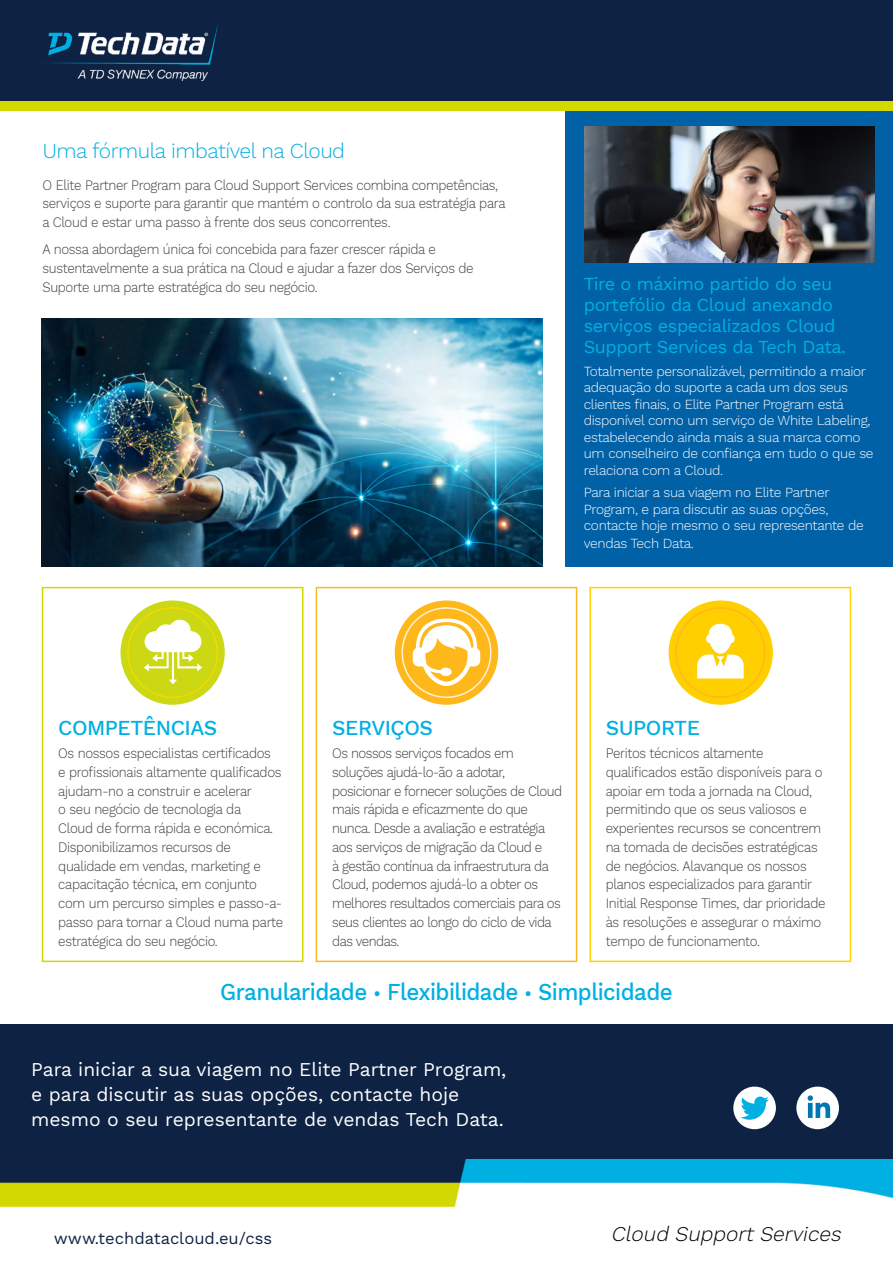
<style>
.page{position:relative;width:893px;height:1263px;background:#fff}
.page>*{position:absolute;margin:0;border:0;box-sizing:border-box;transform-origin:0 0}
.t1{font:500 23.85px "Work Sans";letter-spacing:-.025em;color:#00b0e3;scale:.93 1}
.t2{font:500 21px "Work Sans";letter-spacing:-.025em;color:#00b0e3}
.t3{font:300 21px "Work Sans";letter-spacing:-.025em;color:#00b0e3}
.t4{font:italic 300 20.85px "Work Sans";color:#000}
.t5{font:19.2px/24.8px "Work Sans";color:#fff}
.t6{font:18px/21px "Work Sans";letter-spacing:-.025em;color:#00b0e3}
.t7{font:16.5px "Work Sans";color:#0f2243}
.t8{font:300 14.25px/18.8px "Work Sans";letter-spacing:-.025em;color:#3b3c43;scale:.93 1}
.t9{font:300 13.65px/16.5px "Work Sans";letter-spacing:-.025em;color:#fff}
.s1{font-size:18.75px}
.s2{font-size:27.9px;color:#00b0e4}
</style>
<div class="page">
<div style="left:42px;top:587px;width:261px;height:375px;border:2px solid #d3d800"></div>
<div style="left:316px;top:587px;width:261px;height:375px;border:2px solid #fab726"></div>
<div style="left:589px;top:587px;width:262px;height:375px;border:2px solid #ffd002"></div>
<div style="left:566px;top:111px;width:327px;height:456px;background:#0061a7"></div>
<div style="left:0;top:51px;width:893px;height:60px;background:#d3d800"></div>
<div style="left:0;top:0;width:893px;height:101px;background:#0e2244"></div>
<img style="left:45px;top:25px;width:173px;height:57px">
<div style="left:120px;top:600px;width:105px;height:105px;background:#ccd814;border-radius:50%"></div>
<div style="left:127px;top:607px;width:91px;height:91px;border:2px solid #eedc00;border-radius:50%"></div>
<svg style="left:144px;top:618px;width:58px;height:66px"></svg>
<div style="left:395px;top:600px;width:103px;height:105px;background:#ffb81c;border-radius:50%"></div>
<div style="left:401px;top:607px;width:90px;height:91px;border:2px solid #fff1d2;border-radius:50%"></div>
<svg style="left:413px;top:618px;width:67px;height:68px"></svg>
<div style="left:669px;top:600px;width:104px;height:105px;background:#ffcf00;border-radius:50%"></div>
<div style="left:675px;top:607px;width:90px;height:91px;border:2px solid #ffb81c;border-radius:50%"></div>
<svg style="left:697px;top:624px;width:47px;height:54px"></svg>
<div style="left:0;top:1024px;width:893px;height:147px;background:#0e2244"></div>
<div style="left:796px;top:1086px;width:43px;height:43px;background:#fff;border-radius:50%"></div>
<svg style="left:807px;top:1095px;width:23px;height:23px"></svg>
<div style="left:733px;top:1086px;width:43px;height:43px;background:#fff;border-radius:50%"></div>
<svg style="left:740px;top:1096px;width:29px;height:24px"></svg>
<img style="left:0;top:1159px;width:893px;height:49px">
<img style="left:585px;top:127px;width:289px;height:136px">
<img style="left:42px;top:319px;width:501px;height:248px">
<h2 class="t3" style="left:43px;top:139px;width:304px">Uma fórmula imbatível na Cloud</h2>
<p class="t8" style="left:43px;top:176px;width:499px">O Elite Partner Program para Cloud Support Services combina competências, serviços e suporte para garantir que mantém o controlo da sua estratégia para a Cloud e estar uma passo à frente dos seus concorrentes.</p>
<p class="t8" style="left:43px;top:241px;width:465px">A nossa abordagem única foi concebida para fazer crescer rápida e sustentavelmente a sua prática na Cloud e ajudar a fazer dos Serviços de<br>Suporte uma parte estratégica do seu negócio.</p>
<p class="t6" style="left:584px;top:274px;width:264px">Tire o máximo partido do seu portefólio da Cloud anexando serviços especializados Cloud<br>Support Services da Tech Data.</p>
<p class="t9" style="left:584px;top:363px;width:291px">Totalmente personalizável, permitindo a maior adequação do suporte a cada um dos seus clientes finais, o Elite Partner Program está disponível como um serviço de White Labeling, estabelecendo ainda mais a sua marca como um conselheiro de confiança em tudo o que se relaciona com a Cloud.</p>
<p class="t9" style="left:584px;top:485px;width:281px">Para iniciar a sua viagem no Elite Partner<br>Program, e para discutir as suas opções, contacte hoje mesmo o seu representante de</p>
<p class="t9" style="left:584px;top:536px;width:112px">vendas Tech Data.</p>
<h2 class="t2" style="left:58px;top:715px;width:160px">COMPETÊNCIAS</h2>
<p class="t8" style="left:58px;top:744px;width:243px">Os nossos especialistas certificados<br>e profissionais altamente qualificados ajudam-no a construir e acelerar<br>o seu negócio de tecnologia da<br>Cloud de forma rápida e económica.<br>Disponibilizamos recursos de qualidade em vendas, marketing e capacitação técnica, em conjunto com um percurso simples e passo-a&shy;passo para tornar a Cloud numa parte estratégica do seu negócio.</p>
<h2 class="t2" style="left:332px;top:715px;width:102px">SERVIÇOS</h2>
<p class="t8" style="left:332px;top:744px;width:249px">Os nossos serviços focados em soluções ajudá-lo-ão a adotar, posicionar e fornecer soluções de Cloud mais rápida e eficazmente do que nunca. Desde a avaliação e estratégia aos serviços de migração da Cloud e<br>à gestão contínua da infraestrutura da Cloud, podemos ajudá-lo a obter os melhores resultados comerciais para os seus clientes ao longo do ciclo de vida das vendas.</p>
<h1 class="t1" style="left:220px;top:978px;width:488px">Granularidade <span class="s1">•</span> Flexibilidade <span class="s1">•</span> Simplicidade</h1>
<h2 class="t2" style="left:606px;top:715px;width:96px">SUPORTE</h2>
<p class="t8" style="left:606px;top:744px;width:238px">Peritos técnicos altamente qualificados estão disponíveis para o apoiar em toda a jornada na Cloud, permitindo que os seus valiosos e experientes recursos se concentrem na tomada de decisões estratégicas de negócios. Alavanque os nossos planos especializados para garantir Initial Response Times, dar prioridade às resoluções e assegurar o máximo tempo de funcionamento.</p>
<h3 class="t5" style="left:31px;top:1058px;width:477px">Para iniciar a sua viagem no Elite Partner Program, e para discutir as suas opções, contacte hoje mesmo o seu representante de vendas Tech Data.</h3>
<p class="t7" style="left:54px;top:1229px;width:220px">www.techdatacloud.eu/css</p>
<h3 class="t4" style="left:381px;top:1221px;width:466px"><span class="s2">Cloud Solutions</span> Cloud Support Services</h3>
</div>
